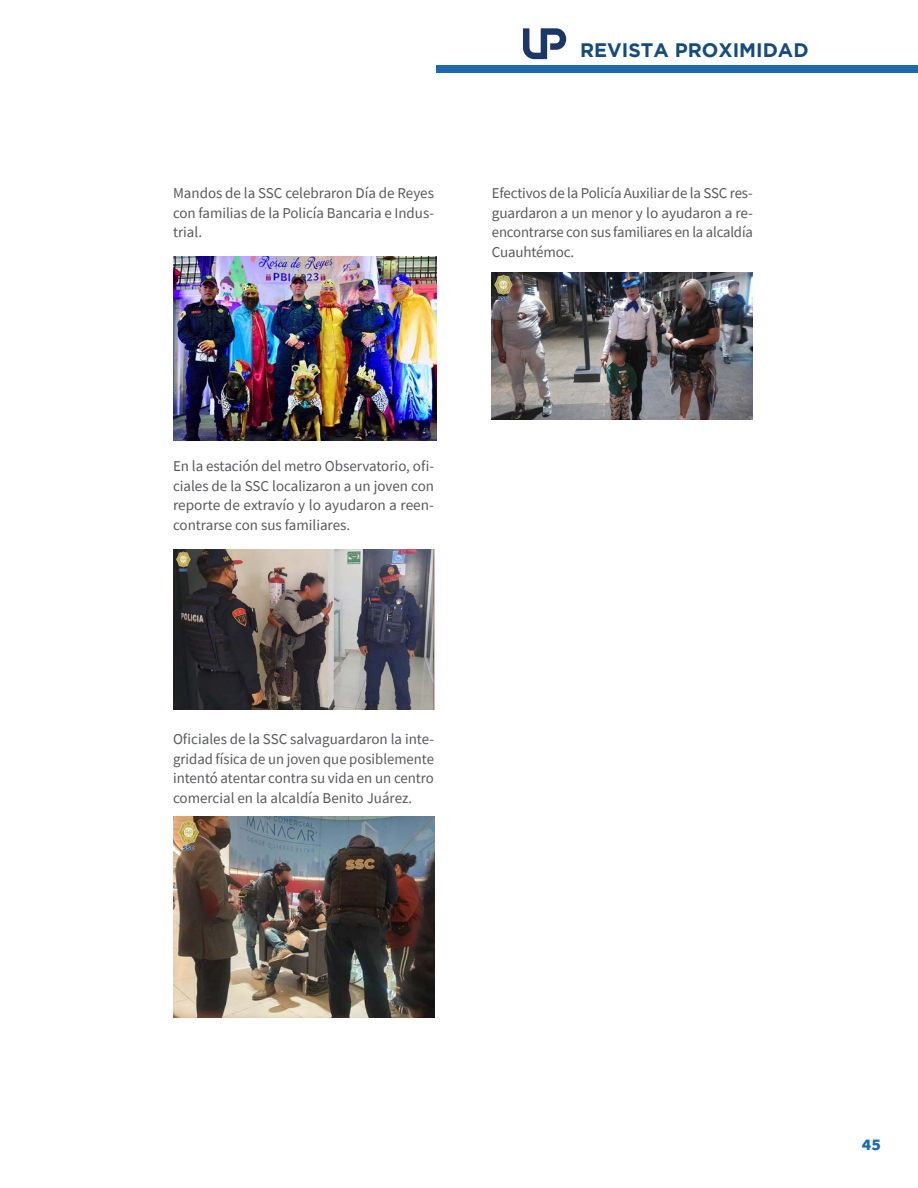
<style>
.page{position:relative;width:918px;height:1188px;background:#fff}
.page>*{position:absolute;margin:0;border:0;box-sizing:border-box;transform-origin:0 0}
.t1{font:700 19.5px "Gotham";color:#164b80}
.t2{font:700 19.5px "Source Sans Pro";color:#1e68ad}
.t3{font:15px/19.5px "Source Sans Pro";color:#58595b;text-align:justify}
</style>
<div class="page">
<div style="left:436px;top:65px;width:482px;height:8px;background:#1e68ad"></div>
<svg style="left:523px;top:28px;width:43px;height:31px"></svg>
<img style="left:173px;top:257px;width:263px;height:183px">
<img style="left:173px;top:549px;width:262px;height:160px">
<img style="left:173px;top:816px;width:262px;height:202px">
<img style="left:492px;top:272px;width:261px;height:147px">
<p class="t3" style="left:173px;top:183px;width:263px">Mandos de la SSC celebraron Día de Reyes con familias de la Policía Bancaria e Indus&shy;trial.</p>
<h1 class="t1" style="left:580px;top:39px;width:230px">REVISTA PROXIMIDAD</h1>
<p class="t3" style="left:492px;top:183px;width:263px">Efectivos de la Policía Auxiliar de la SSC res&shy;guardaron a un menor y lo ayudaron a re&shy;encontrarse con sus familiares en la alcaldía Cuauhtémoc.</p>
<p class="t3" style="left:173px;top:456px;width:263px">En la estación del metro Observatorio, ofi&shy;ciales de la SSC localizaron a un joven con reporte de extravío y lo ayudaron a reen&shy;contrarse con sus familiares.</p>
<p class="t3" style="left:173px;top:729px;width:263px">Oficiales de la SSC salvaguardaron la inte&shy;gridad física de un joven que posiblemente intentó atentar contra su vida en un centro comercial en la alcaldía Benito Juárez.</p>
<h1 class="t2" style="left:861px;top:1130px;width:21px">45</h1>
</div>
